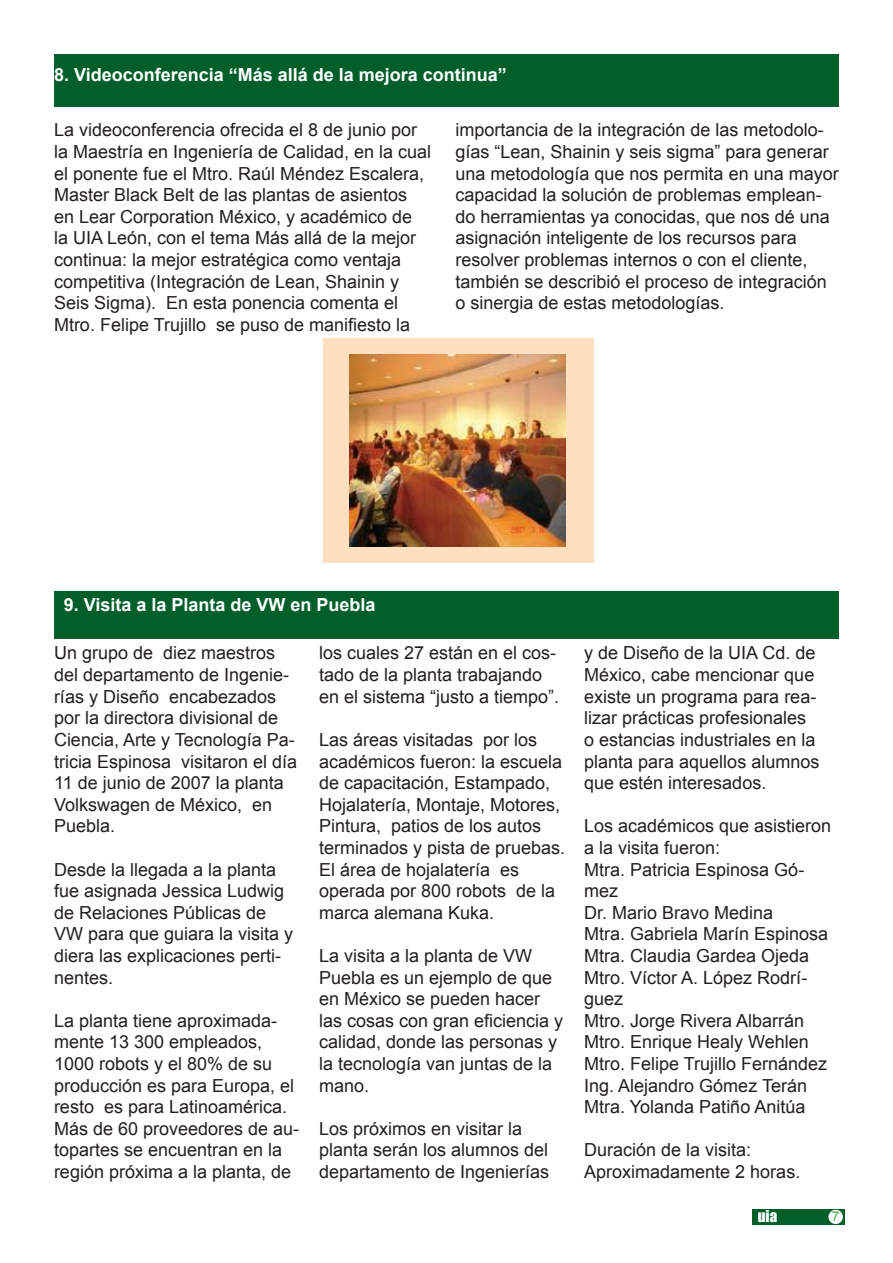
<style>
.page{position:relative;width:893px;height:1263px;background:#fff}
.page>*{position:absolute;margin:0;border:0;box-sizing:border-box;transform-origin:0 0}
.t1{font:18px/21.6px "Arial";color:#231f20}
.t2{font:700 18px "Arial";color:#fff}
.t3{font:15px "Impact";color:#fff}
.t4{font:13.5px "Arial";color:#40ad49}
</style>
<div class="page">
<div style="left:753px;top:1209px;width:92px;height:16px;background:#005e2a"></div>
<div style="left:828px;top:1210px;width:15px;height:14px;background:#fff;border-radius:50%"></div>
<div style="left:54px;top:591px;width:785px;height:47px;background:#005e2a"></div>
<div style="left:54px;top:54px;width:785px;height:53px;background:#005e2a"></div>
<div style="left:323px;top:338px;width:270px;height:224px;background:#fedfbf"></div>
<img style="left:350px;top:354px;width:215px;height:193px">
<p class="t2" style="left:54px;top:68px;width:454px">8. Videoconferencia “Más allá de la mejora continua”</p>
<p class="t1" style="left:54px;top:121px;width:379px">La videoconferencia ofrecida el 8 de junio por la Maestría en Ingeniería de Calidad, en la cual el ponente fue el Mtro. Raúl Méndez Escalera, Master Black Belt de las plantas de asientos en Lear Corporation México, y académico de<br>la UIA León, con el tema Más allá de la mejor continua: la mejor estratégica como ventaja competitiva (Integración de Lean, Shainin y Seis Sigma). En esta ponencia comenta el Mtro. Felipe Trujillo se puso de manifiesto la</p>
<p class="t1" style="left:455px;top:121px;width:385px">importancia de la integración de las metodolo&shy;gías “Lean, Shainin y seis sigma” para generar una metodología que nos permita en una mayor capacidad la solución de problemas emplean&shy;do herramientas ya conocidas, que nos dé una asignación inteligente de los recursos para resolver problemas internos o con el cliente, también se describió el proceso de integración o sinergia de estas metodologías.</p>
<p class="t2" style="left:64px;top:597px;width:313px">9. Visita a la Planta de VW en Puebla</p>
<p class="t1" style="left:54px;top:644px;width:245px">Un grupo de diez maestros del departamento de Ingenie&shy;rías y Diseño encabezados por la directora divisional de<br>Ciencia, Arte y Tecnología Pa&shy;tricia Espinosa visitaron el día<br>11 de junio de 2007 la planta<br>Volkswagen de México, en<br>Puebla.</p>
<p class="t1" style="left:54px;top:860px;width:241px">Desde la llegada a la planta fue asignada Jessica Ludwig de Relaciones Públicas de<br>VW para que guiara la visita y diera las explicaciones perti&shy;nentes.</p>
<p class="t1" style="left:54px;top:1011px;width:247px">La planta tiene aproximada&shy;mente 13 300 empleados,<br>1000 robots y el 80% de su producción es para Europa, el resto es para Latinoamérica.<br>Más de 60 proveedores de au&shy;topartes se encuentran en la región próxima a la planta, de</p>
<p class="t1" style="left:319px;top:644px;width:242px">los cuales 27 están en el cos&shy;tado de la planta trabajando en el sistema “justo a tiempo”.</p>
<p class="t1" style="left:319px;top:730px;width:248px">Las áreas visitadas por los académicos fueron: la escuela de capacitación, Estampado,<br>Hojalatería, Montaje, Motores,<br>Pintura, patios de los autos terminados y pista de pruebas.<br>El área de hojalatería es operada por 800 robots de la marca alemana Kuka.</p>
<p class="t1" style="left:319px;top:946px;width:246px">La visita a la planta de VW<br>Puebla es un ejemplo de que en México se pueden hacer las cosas con gran eficiencia y calidad, donde las personas y la tecnología van juntas de la mano.</p>
<p class="t1" style="left:319px;top:1119px;width:232px">Los próximos en visitar la planta serán los alumnos del departamento de Ingenierías</p>
<p class="t1" style="left:584px;top:644px;width:237px">y de Diseño de la UIA Cd. de<br>México, cabe mencionar que existe un programa para rea&shy;lizar prácticas profesionales o estancias industriales en la planta para aquellos alumnos que estén interesados.</p>
<p class="t1" style="left:584px;top:817px;width:249px">Los académicos que asistieron a la visita fueron:<br>Mtra. Patricia Espinosa Gó&shy;mez<br>Dr. Mario Bravo Medina<br>Mtra. Gabriela Marín Espinosa<br>Mtra. Claudia Gardea Ojeda<br>Mtro. Víctor A. López Rodrí&shy;guez<br>Mtro. Jorge Rivera Albarrán<br>Mtro. Enrique Healy Wehlen<br>Mtro. Felipe Trujillo Fernández<br>Ing. Alejandro Gómez Terán<br>Mtra. Yolanda Patiño Anitúa</p>
<p class="t1" style="left:584px;top:1141px;width:218px">Duración de la visita:<br>Aproximadamente 2 horas.</p>
<p class="t3" style="left:758px;top:1208px;width:21px">uia</p>
<p class="t4" style="left:832px;top:1211px;width:9px">7</p>
</div>
